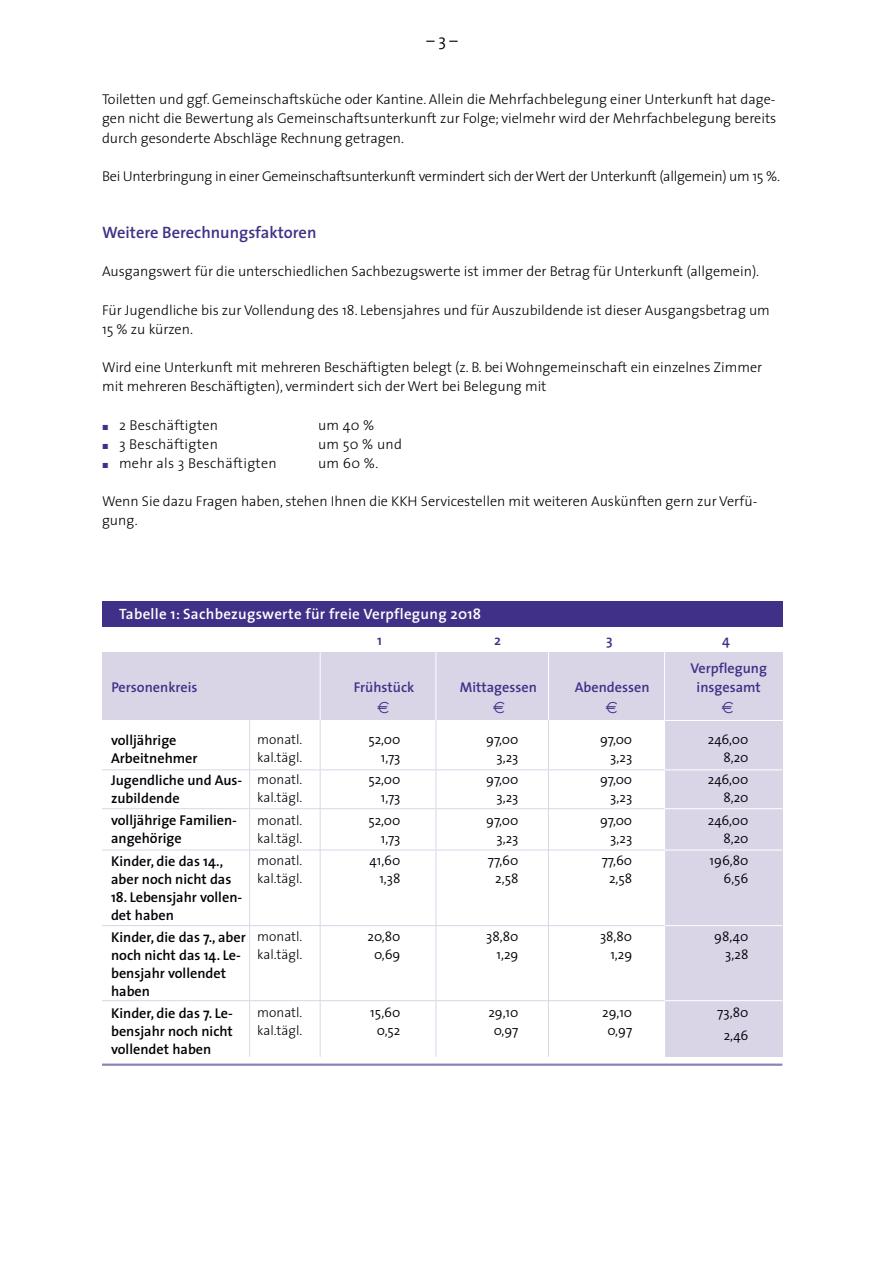
<style>
.page{position:relative;width:893px;height:1263px;background:#fff}
.page>*{position:absolute;margin:0;border:0;box-sizing:border-box;transform-origin:0 0}
.t1{font:600 16.5px "The Sans";color:#413087}
.t2{font:300 16.5px "The Sans";color:#000006}
.t3{font:600 15px "The Sans";letter-spacing:.02em;color:#fff}
.t4{font:300 14.25px/19.2px "The Sans";color:#000006}
.t5{font:600 14.25px/18px "The Sans";color:#000006}
.t6{font:300 14.25px "The Sans";letter-spacing:-.02em;color:#000006}
.t7{font:600 14.25px/28px "The Sans";color:#413087;text-align:center}
.t8{font:300 14.25px "The Sans";letter-spacing:.02em;color:#000006}
.t9{font:300 13.5px/18px "The Sans";color:#000006;text-align:right}
.t10{font:300 13.5px/18px "The Sans";color:#000006}
.s1{font-family:"The Sans Light Expert";font-weight:400;font-size:7.5px;color:#413087}
</style>
<div class="page">
<hr style="left:249px;top:720px;width:1px;height:337px;background:#d9d5e7">
<div style="left:102px;top:653px;width:680px;height:67px;background:#d9d5e7"></div>
<hr style="left:548px;top:652px;width:1px;height:68px;background:#fff">
<hr style="left:436px;top:720px;width:1px;height:337px;background:#d9d5e7">
<hr style="left:320px;top:652px;width:1px;height:68px;background:#fff">
<div style="left:665px;top:721px;width:117px;height:336px;background:#d9d5e7"></div>
<hr style="left:102px;top:1000px;width:680px;height:1px;background:#fff">
<hr style="left:102px;top:925px;width:680px;height:1px;background:#fff">
<hr style="left:102px;top:850px;width:680px;height:1px;background:#fff">
<hr style="left:102px;top:808px;width:680px;height:1px;background:#fff">
<hr style="left:664px;top:652px;width:1px;height:412px;background:#fff">
<div style="left:102px;top:601px;width:680px;height:25px;background:#413087"></div>
<hr style="left:320px;top:720px;width:1px;height:337px;background:#d9d5e7">
<hr style="left:436px;top:652px;width:1px;height:68px;background:#fff">
<hr style="left:548px;top:720px;width:1px;height:337px;background:#d9d5e7">
<hr style="left:102px;top:769px;width:680px;height:1px;background:#fff">
<hr style="left:102px;top:769px;width:563px;height:1px;background:#d9d5e7">
<hr style="left:102px;top:808px;width:563px;height:1px;background:#d9d5e7">
<hr style="left:102px;top:850px;width:563px;height:1px;background:#d9d5e7">
<hr style="left:102px;top:925px;width:563px;height:1px;background:#d9d5e7">
<hr style="left:102px;top:1000px;width:563px;height:1px;background:#d9d5e7">
<hr style="left:102px;top:1063px;width:680px;height:3px;background:#8d83b7">
<p class="t2" style="left:427px;top:35px;width:33px">–3–</p>
<p class="t4" style="left:102px;top:91px;width:676px;text-align:justify">Toiletten und ggf. Gemeinschaftsküche oder Kantine. Allein die Mehrfachbelegung einer Unterkunft hat dage&shy;gen nicht die Bewertung als Gemeinschaftsunterkunft zur Folge; vielmehr wird der Mehrfachbelegung bereits durch gesonderte Abschläge Rechnung getragen.</p>
<p class="t6" style="left:102px;top:170px;width:680px">Bei Unterbringung in einer Gemeinschaftsunterkunft vermindert sich derWert der Unterkunft (allgemein) um 15 %.</p>
<p class="t1" style="left:102px;top:226px;width:216px">Weitere Berechnungsfaktoren</p>
<p class="t4" style="left:102px;top:263px;width:659px">Ausgangswert für die unterschiedlichen Sachbezugswerte ist immer der Betrag für Unterkunft (allgemein).</p>
<p class="t4" style="left:102px;top:302px;width:669px">Für Jugendliche bis zur Vollendung des 18. Lebensjahres und für Auszubildende ist dieser Ausgangsbetrag um<br>15 % zu kürzen.</p>
<p class="t4" style="left:102px;top:359px;width:662px">Wird eine Unterkunft mit mehreren Beschäftigten belegt (z. B. bei Wohngemeinschaft ein einzelnes Zimmer mit mehreren Beschäftigten), vermindert sich der Wert bei Belegung mit</p>
<p class="t8" style="left:102px;top:419px;width:118px"><span class="s1">ó</span> 2 Beschäftigten</p>
<p class="t4" style="left:318px;top:416px;width:58px">um 40 %</p>
<p class="t8" style="left:102px;top:438px;width:117px"><span class="s1">ó</span> 3 Beschäftigten</p>
<p class="t4" style="left:318px;top:436px;width:86px">um 50 % und</p>
<p class="t8" style="left:102px;top:457px;width:176px"><span class="s1">ó</span> mehr als 3 Beschäftigten</p>
<p class="t4" style="left:318px;top:455px;width:62px">um 60 %.</p>
<p class="t4" style="left:102px;top:493px;width:657px">Wenn Sie dazu Fragen haben, stehen Ihnen die KKH Servicestellen mit weiteren Auskünften gern zur Verfü&shy;gung.</p>
<p class="t3" style="left:119px;top:608px;width:364px">Tabelle 1: Sachbezugswerte für freie Verpflegung 2018</p>
<p class="t7" style="left:377px;top:627px;width:6px">1</p>
<p class="t7" style="left:494px;top:627px;width:8px">2</p>
<p class="t7" style="left:606px;top:627px;width:8px">3</p>
<p class="t7" style="left:690px;top:627px;width:78px">4<br>Verpflegung</p>
<p class="t7" style="left:111px;top:675px;width:88px">Personenkreis</p>
<p class="t7" style="left:354px;top:675px;width:62px">Frühstück</p>
<p class="t7" style="left:460px;top:675px;width:79px">Mittagessen</p>
<p class="t7" style="left:575px;top:675px;width:76px">Abendessen</p>
<p class="t7" style="left:697px;top:675px;width:66px">insgesamt</p>
<p class="t9" style="left:708px;top:732px;width:42px">246,00<br>8,20</p>
<p class="t9" style="left:708px;top:772px;width:42px">246,00<br>8,20</p>
<p class="t9" style="left:708px;top:813px;width:42px">246,00<br>8,20</p>
<p class="t9" style="left:710px;top:853px;width:40px">196,80<br>6,56</p>
<p class="t10" style="left:257px;top:732px;width:47px">monatl. kal.tägl.</p>
<p class="t10" style="left:257px;top:772px;width:47px">monatl. kal.tägl.</p>
<p class="t10" style="left:257px;top:812px;width:47px">monatl. kal.tägl.</p>
<p class="t10" style="left:257px;top:853px;width:47px">monatl. kal.tägl.</p>
<p class="t5" style="left:111px;top:732px;width:88px">volljährige<br>Arbeitnehmer</p>
<p class="t5" style="left:111px;top:772px;width:133px">Jugendliche und Aus&shy;zubildende</p>
<p class="t5" style="left:111px;top:813px;width:127px">volljährige Familien&shy;angehörige</p>
<p class="t5" style="left:111px;top:853px;width:122px">Kinder, die das 14., aber noch nicht das</p>
<p class="t5" style="left:111px;top:889px;width:133px">18. Lebensjahr vollen&shy;det haben</p>
<p class="t5" style="left:111px;top:929px;width:136px">Kinder, die das 7., aber noch nicht das 14. Le&shy;bensjahr vollendet haben</p>
<p class="t5" style="left:111px;top:1005px;width:123px;text-align:justify">Kinder, die das 7. Le&shy;bensjahr noch nicht vollendet haben</p>
<p class="t9" style="left:368px;top:732px;width:34px">52,00<br>1,73</p>
<p class="t9" style="left:368px;top:772px;width:34px">52,00<br>1,73</p>
<p class="t9" style="left:368px;top:813px;width:34px">52,00<br>1,73</p>
<p class="t9" style="left:370px;top:853px;width:32px">41,60<br>1,38</p>
<p class="t9" style="left:600px;top:732px;width:34px">97,00<br>3,23</p>
<p class="t9" style="left:600px;top:772px;width:34px">97,00<br>3,23</p>
<p class="t9" style="left:600px;top:813px;width:34px">97,00<br>3,23</p>
<p class="t9" style="left:602px;top:853px;width:32px;text-align:center">77,60<br>2,58</p>
<p class="t9" style="left:486px;top:732px;width:34px">97,00<br>3,23</p>
<p class="t9" style="left:486px;top:772px;width:34px">97,00<br>3,23</p>
<p class="t9" style="left:486px;top:813px;width:34px">97,00<br>3,23</p>
<p class="t9" style="left:488px;top:853px;width:32px;text-align:center">77,60<br>2,58</p>
<p class="t10" style="left:257px;top:929px;width:47px">monatl. kal.tägl.</p>
<p class="t9" style="left:714px;top:929px;width:36px">98,40<br>3,28</p>
<p class="t9" style="left:600px;top:929px;width:34px">38,80<br>1,29</p>
<p class="t9" style="left:486px;top:929px;width:34px">38,80<br>1,29</p>
<p class="t9" style="left:367px;top:929px;width:34px;text-align:center">20,80<br>0,69</p>
<p class="t10" style="left:257px;top:1005px;width:47px">monatl. kal.tägl.</p>
<p class="t9" style="left:717px;top:1003px;width:33px;line-height:22.2px;text-align:center">73,80<br>2,46</p>
<p class="t9" style="left:370px;top:1005px;width:32px;text-align:center">15,60<br>0,52</p>
<p class="t9" style="left:602px;top:1005px;width:32px;text-align:center">29,10<br>0,97</p>
<p class="t9" style="left:488px;top:1005px;width:32px;text-align:center">29,10<br>0,97</p>
</div>
